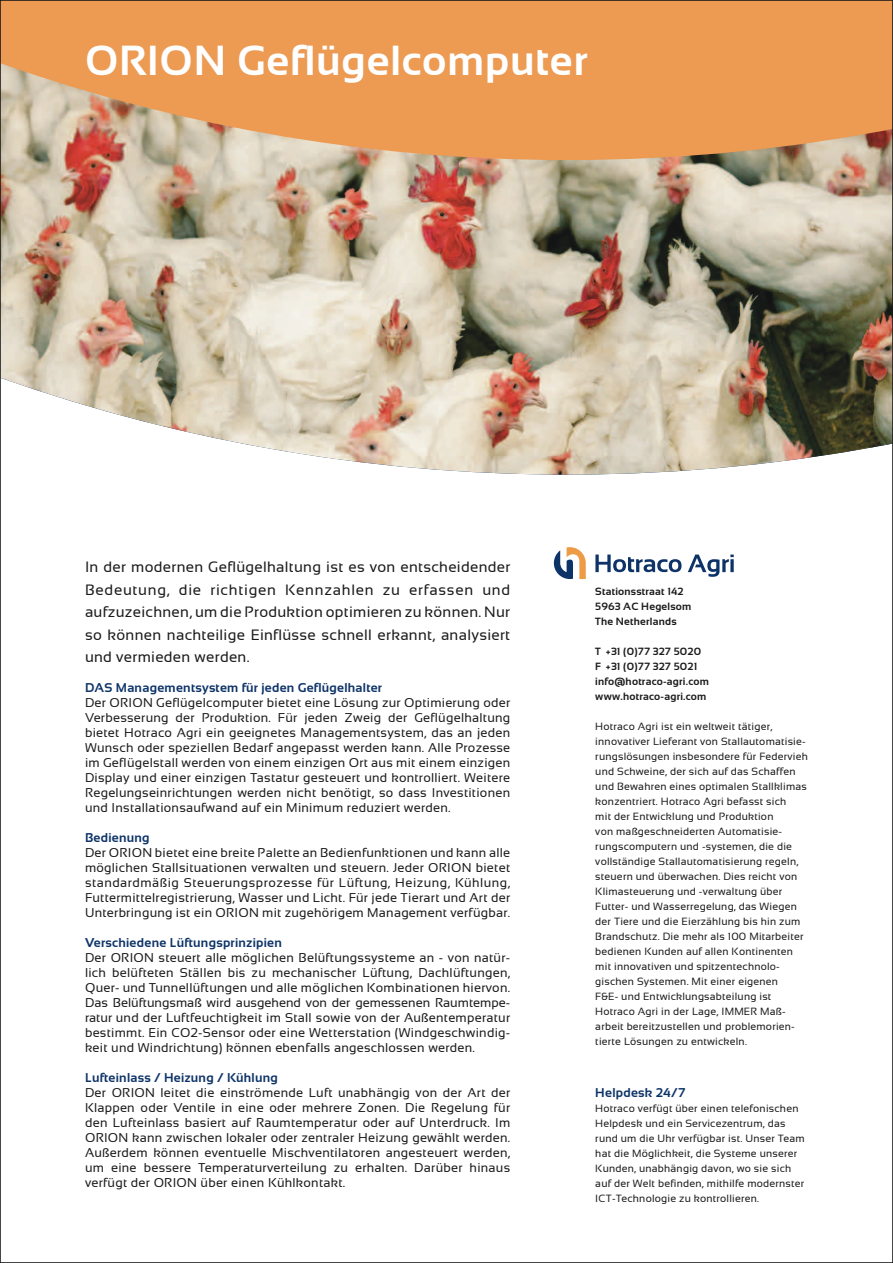
<style>
.page{position:relative;width:893px;height:1263px;background:#fff}
.page>*{position:absolute;margin:0;border:0;box-sizing:border-box;transform-origin:0 0}
.t1{font:700 42px "Sansation";letter-spacing:.02em;color:#fff}
.t2{font:15px/22.5px "Sansation";letter-spacing:.02em;color:#1a1a1a;text-align:justify}
.t3{font:12.75px/15px "Sansation";letter-spacing:.02em;color:#1a1a1a;text-align:justify}
.t4{font:700 12.75px "Sansation";letter-spacing:.02em;color:#0d3368}
.t5{font:10.5px/15px "Sansation";letter-spacing:.02em;color:#1a1a1a}
.t6{font:700 10.5px/15px "Sansation";letter-spacing:.02em;color:#1a1a1a}
</style>
<div class="page">
<img style="left:2px;top:160px;width:889px;height:315px">
<svg style="left:2px;top:2px;width:889px;height:158px;background:#e79d5d"></svg>
<svg style="left:554px;top:547px;width:32px;height:32px"></svg>
<svg style="left:595px;top:554px;width:86px;height:18px"></svg>
<svg style="left:688px;top:554px;width:46px;height:23px"></svg>
<h1 class="t1" style="left:85px;top:37px;width:504px">ORION Geflügelcomputer</h1>
<p class="t2" style="left:85px;top:556px;width:427px">In der modernen Geflügelhaltung ist es von entscheidender Bedeutung, die richtigen Kennzahlen zu erfassen und aufzuzeichnen, um die Produktion optimieren zu können. Nur so können nachteilige Einflüsse schnell erkannt, analysiert und vermieden werden.</p>
<p class="t4" style="left:85px;top:681px;width:299px">DAS Managementsystem für jeden Geflügelhalter</p>
<p class="t3" style="left:85px;top:695px;width:427px">Der ORION Geflügelcomputer bietet eine Lösung zur Optimierung oder Verbesserung der Produktion. Für jeden Zweig der Geflügelhaltung bietet Hotraco Agri ein geeignetes Managementsystem, das an jeden Wunsch oder speziellen Bedarf angepasst werden kann. Alle Prozesse im Geflügelstall werden von einem einzigen Ort aus mit einem einzigen Display und einer einzigen Tastatur gesteuert und kontrolliert. Weitere Regelungseinrichtungen werden nicht benötigt, so dass Investitionen und Installationsaufwand auf ein Minimum reduziert werden.</p>
<p class="t4" style="left:85px;top:831px;width:66px">Bedienung</p>
<p class="t3" style="left:85px;top:845px;width:427px">Der ORION bietet eine breite Palette an Bedienfunktionen und kann alle möglichen Stallsituationen verwalten und steuern. Jeder ORION bietet standardmäßig Steuerungsprozesse für Lüftung, Heizung, Kühlung, Futtermittelregistrierung, Wasser und Licht. Für jede Tierart und Art der Unterbringung ist ein ORION mit zugehörigem Management verfügbar.</p>
<p class="t4" style="left:85px;top:936px;width:198px">Verschiedene Lüftungsprinzipien</p>
<p class="t3" style="left:85px;top:950px;width:427px">Der ORION steuert alle möglichen Belüftungssysteme an - von natür&shy;lich belüfteten Ställen bis zu mechanischer Lüftung, Dachlüftungen, Quer- und Tunnellüftungen und alle möglichen Kombinationen hiervon.<br>Das Belüftungsmaß wird ausgehend von der gemessenen Raumtempe&shy;ratur und der Luftfeuchtigkeit im Stall sowie von der Außentemperatur bestimmt. Ein CO2-Sensor oder eine Wetterstation (Windgeschwindig&shy;keit und Windrichtung) können ebenfalls angeschlossen werden.</p>
<p class="t4" style="left:85px;top:1071px;width:194px">Lufteinlass / Heizung / Kühlung</p>
<p class="t3" style="left:85px;top:1085px;width:427px">Der ORION leitet die einströmende Luft unabhängig von der Art der Klappen oder Ventile in eine oder mehrere Zonen. Die Regelung für den Lufteinlass basiert auf Raumtemperatur oder auf Unterdruck. Im ORION kann zwischen lokaler oder zentraler Heizung gewählt werden.<br>Außerdem können eventuelle Mischventilatoren angesteuert werden, um eine bessere Temperaturverteilung zu erhalten. Darüber hinaus verfügt der ORION über einen Kühlkontakt.</p>
<p class="t6" style="left:595px;top:584px;width:98px">Stationsstraat 142<br>5963 AC Hegelsom<br>The Netherlands</p>
<p class="t6" style="left:595px;top:644px;width:115px">T +31 (0)77 327 5020<br>F +31 (0)77 327 5021 info@hotraco-agri.com www.hotraco-agri.com</p>
<p class="t5" style="left:595px;top:719px;width:214px">Hotraco Agri ist ein weltweit tätiger, innovativer Lieferant von Stallautomatisie&shy;rungslösungen insbesondere für Federvieh und Schweine, der sich auf das Schaffen und Bewahren eines optimalen Stallklimas konzentriert. Hotraco Agri befasst sich<br>mit der Entwicklung und Produktion<br>von maßgeschneiderten Automatisie&shy;rungscomputern und -systemen, die die vollständige Stallautomatisierung regeln, steuern und überwachen. Dies reicht von Klimasteuerung und -verwaltung über Futter- und Wasserregelung, das Wiegen der Tiere und die Eierzählung bis hin zum Brandschutz. Die mehr als 100 Mitarbeiter bedienen Kunden auf allen Kontinenten mit innovativen und spitzentechnolo&shy;gischen Systemen. Mit einer eigenen<br>F&amp;E- und Entwicklungsabteilung ist Hotraco Agri in der Lage, IMMER Maß&shy;arbeit bereitzustellen und problemorien&shy;tierte Lösungen zu entwickeln.</p>
<p class="t4" style="left:595px;top:1085px;width:91px">Helpdesk 24/7</p>
<p class="t5" style="left:595px;top:1101px;width:211px">Hotraco verfügt über einen telefonischen Helpdesk und ein Servicezentrum, das rund um die Uhr verfügbar ist. Unser Team hat die Möglichkeit, die Systeme unserer Kunden, unabhängig davon, wo sie sich auf der Welt befinden, mithilfe modernster ICT-Technologie zu kontrollieren.</p>
</div>
